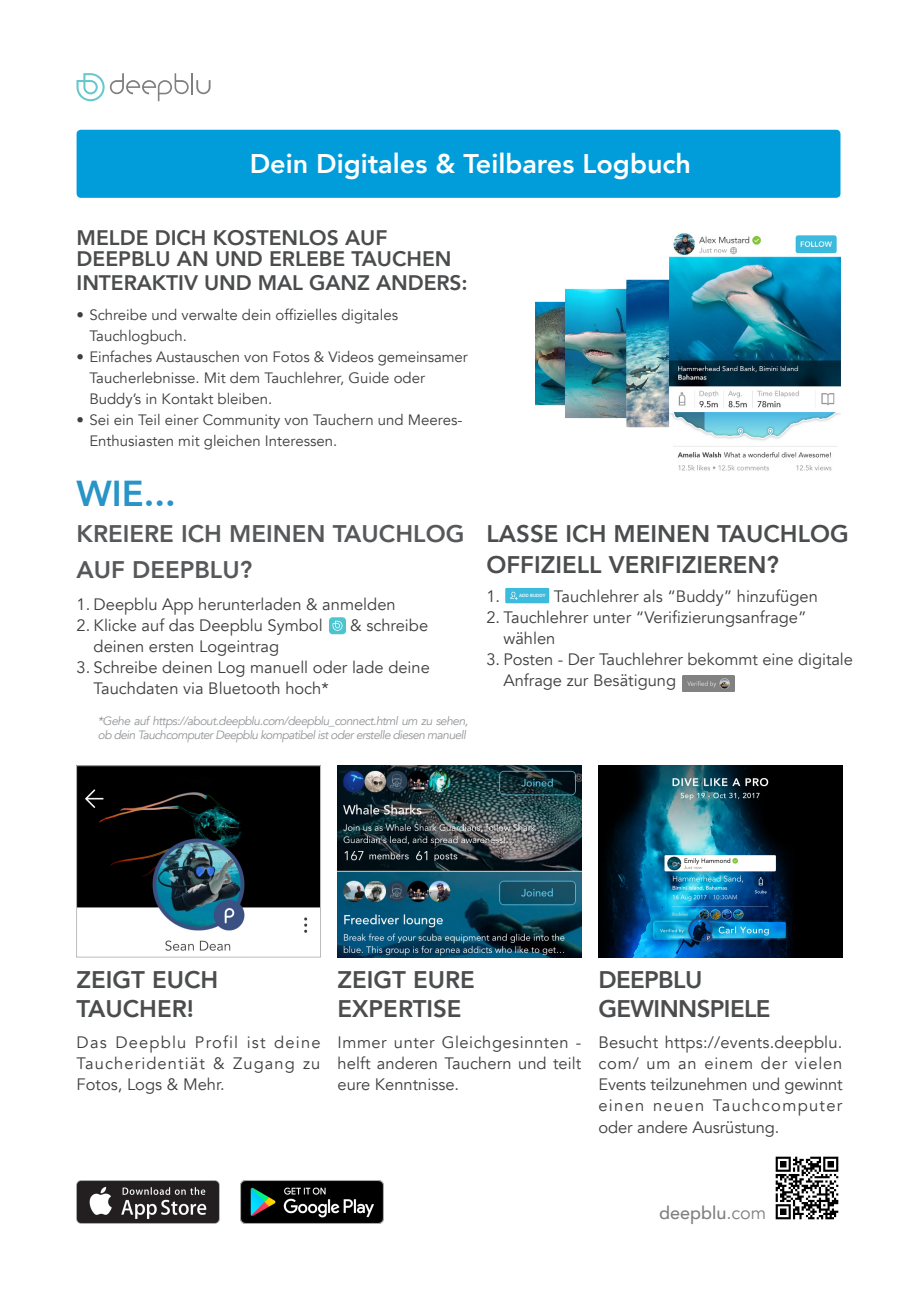
<style>
.page{position:relative;width:919px;height:1289px;background:#fff}
.page>*{position:absolute;margin:0;border:0;box-sizing:border-box;transform-origin:0 0}
.t1{font:800 36px "Avenir";color:#2894c8}
.t2{font:800 27px "Avenir";color:#fff}
.t3{font:800 24px/28.8px "Avenir";color:#4b4c4d}
.t4{font:800 24px/36px "Avenir";color:#57585a}
.t5{font:800 24px/28.8px "Avenir";letter-spacing:-.025em;color:#4b4c4d}
.t6{font:800 21px/21px "Avenir";color:#4b4c4d}
.t7{font:500 18px "Avenir";color:#808080}
.t8{font:16.5px/21px "Avenir";color:#3e3e3f}
.t9{font:15px/21px "Avenir";color:#3e3e3f}
.t10{font:italic 12px/14.4px "Avenir";letter-spacing:-.05em;color:#939598}
.t11{font:800 4.5px "Avenir";color:#fff}
.s1{font-weight:400}
</style>
<div class="page">
<div style="left:77px;top:130px;width:763px;height:68px;background:#009dda;border-radius:4px"></div>
<img style="left:77px;top:1180px;width:142px;height:42px">
<img style="left:241px;top:1180px;width:142px;height:42px">
<img style="left:78px;top:767px;width:240px;height:184px">
<div style="left:76px;top:765px;width:244px;height:192px;border:1px solid #bcbdc0"></div>
<img style="left:337px;top:765px;width:244px;height:192px">
<img style="left:598px;top:765px;width:244px;height:192px">
<img style="left:775px;top:1156px;width:64px;height:64px">
<svg style="left:76px;top:73px;width:113px;height:28px"></svg>
<hr style="left:191px;top:73px;width:2px;height:21px;background:#808080">
<svg style="left:196px;top:80px;width:14px;height:14px"></svg>
<svg style="left:329px;top:617px;width:17px;height:17px"></svg>
<svg style="left:505px;top:588px;width:44px;height:15px"></svg>
<img style="left:682px;top:675px;width:52px;height:16px">
<img style="left:535px;top:233px;width:305px;height:238px">
<h2 class="t2" style="left:250px;top:146px;width:443px">Dein Digitales &amp; Teilbares Logbuch</h2>
<p class="t6" style="left:77px;top:228px;width:376px">MELDE DICH KOSTENLOS AUF<br>DEEPBLU AN UND ERLEBE TAUCHEN</p>
<p class="t6" style="left:77px;top:273px;width:392px">INTERAKTIV UND MAL GANZ ANDERS:</p>
<p class="t9" style="left:89px;top:305px;width:310px;text-indent:-13px">• Schreibe und verwalte dein offizielles digitales<br>Tauchlogbuch.</p>
<p class="t9" style="left:89px;top:347px;width:380px;text-indent:-13px">• Einfaches Austauschen von Fotos &amp; Videos gemeinsamer<br>Taucherlebnisse. Mit dem Tauchlehrer, Guide oder<br>Buddy’s in Kontakt bleiben.</p>
<p class="t9" style="left:89px;top:410px;width:374px;text-indent:-13px">• Sei ein Teil einer Community von Tauchern und Meeres-<br>Enthusiasten mit gleichen Interessen.</p>
<h1 class="t1" style="left:77px;top:470px;width:101px">WIE...</h1>
<h3 class="t4" style="left:77px;top:516px;width:389px">KREIERE ICH MEINEN TAUCHLOG<br>AUF DEEPBLU?</h3>
<p class="t8" style="left:77px;top:594px;width:320px">1. Deepblu App herunterladen &amp; anmelden</p>
<p class="t8" style="left:77px;top:615px;width:247px">2. Klicke auf das Deepblu Symbol</p>
<p class="t8" style="left:350px;top:615px;width:79px">&amp; schreibe</p>
<p class="t8" style="left:94px;top:636px;width:187px">deinen ersten Logeintrag</p>
<p class="t8" style="left:94px;top:657px;width:338px;text-indent:-17px">3. Schreibe deinen Log manuell oder lade deine<br>Tauchdaten via Bluetooth hoch*</p>
<p class="t10" style="left:98px;top:713px;width:372px">*Gehe auf https://about.deepblu.com/deepblu_connect.html um zu sehen, ob dein Tauchcomputer Deepblu kompatibel ist oder erstelle diesen manuell</p>
<h3 class="t3" style="left:486px;top:519px;width:364px;line-height:30.3px">LASSE ICH MEINEN TAUCHLOG<br>OFFIZIELL VERIFIZIEREN?</h3>
<p class="t8" style="left:486px;top:586px;width:15px">1.</p>
<p class="t8" style="left:554px;top:586px;width:265px">Tauchlehrer als “Buddy” hinzufügen</p>
<p class="t8" style="left:503px;top:607px;width:305px;text-indent:-17px">2. Tauchlehrer unter “Verifizierungsanfrage” wählen</p>
<p class="t8" style="left:503px;top:649px;width:351px;text-indent:-17px">3. Posten - Der Tauchlehrer bekommt eine digitale<br>Anfrage zur Besätigung</p>
<p class="t11" style="left:519px;top:592px;width:28px">ADD BUDDY</p>
<h3 class="t3" style="left:77px;top:966px;width:143px">ZEIGT EUCH<br>TAUCHER!</h3>
<p class="t8" style="left:77px;top:1032px;width:245px;text-align:justify">Das Deepblu Profil ist deine Taucheridentiät &amp; Zugang zu Fotos, Logs &amp; Mehr.</p>
<h3 class="t3" style="left:337px;top:966px;width:139px">ZEIGT EURE<br>EXPERTISE</h3>
<p class="t8" style="left:337px;top:1032px;width:245px;text-align:justify">Immer unter Gleichgesinnten - helft anderen Tauchern und teilt eure Kenntnisse.</p>
<h3 class="t5" style="left:598px;top:966px;width:174px">DEEPBLU<br>GEWINNSPIELE</h3>
<p class="t8" style="left:598px;top:1032px;width:245px;text-align:justify">Besucht https://events.deepblu. com/ um an einem der vielen Events teilzunehmen und gewinnt einen neuen Tauchcomputer oder andere Ausrüstung.</p>
<p class="t7" style="left:659px;top:1201px;width:109px">deepblu<span class="s1">.com</span></p>
</div>
